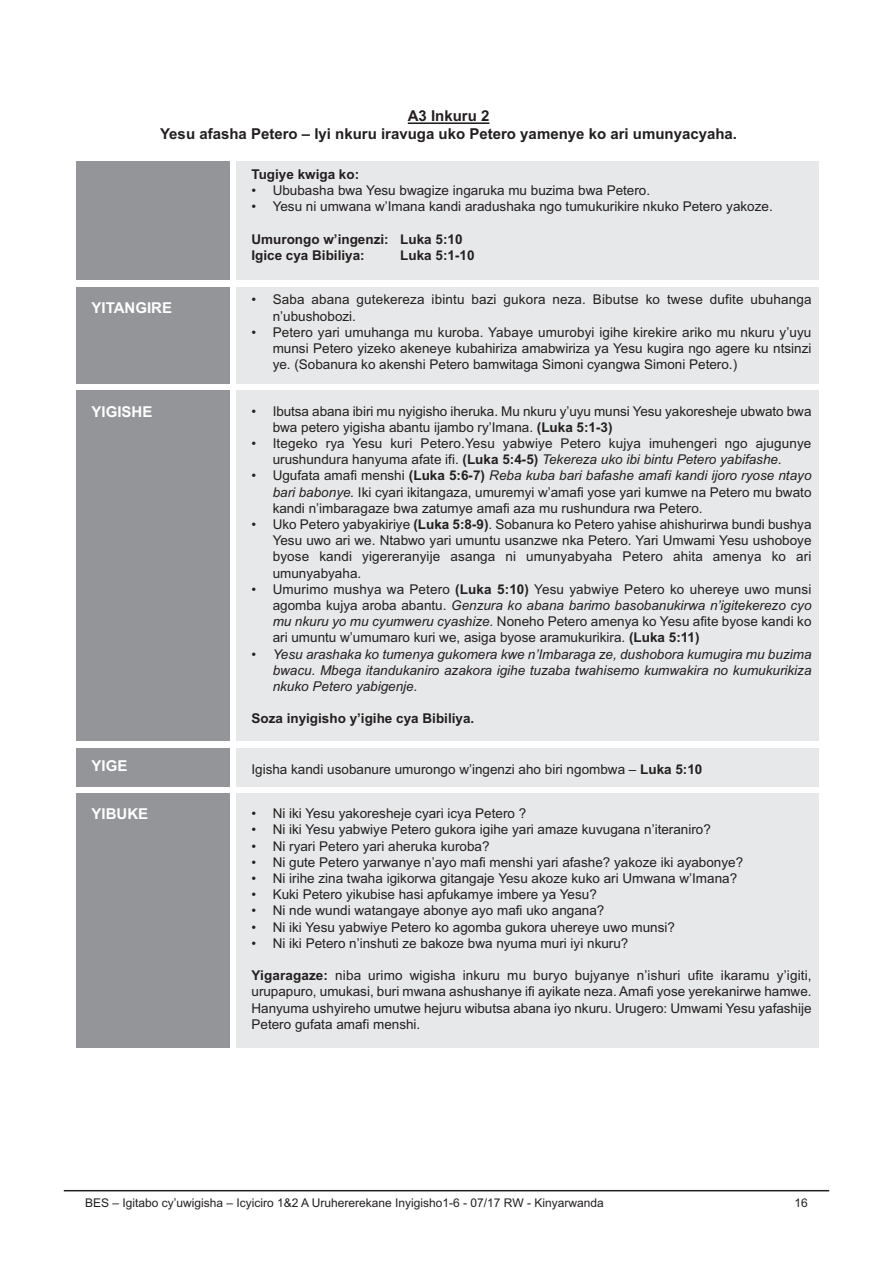
<style>
.page{position:relative;width:893px;height:1263px;background:#fff}
.page>*{position:absolute;margin:0;border:0;box-sizing:border-box;transform-origin:0 0}
.t1{font:700 15px/18px "Arial";color:#231f20;text-align:center}
.t2{font:700 15px "Arial";color:#fff}
.t3{font:13.5px/16.2px "Arial";color:#231f20;text-align:justify}
.t4{font:italic 13.5px/16.2px "Arial";color:#231f20;text-align:justify}
.t5{font:700 13.5px/16.2px "Arial";color:#231f20}
.t6{font:12px "Arial";color:#231f20}
.s1{font-weight:700}
.s2{font-style:italic}
.s3{font-style:normal}
</style>
<div class="page">
<hr style="left:408px;top:122px;width:81px;height:2px;background:#231f20">
<div style="left:77px;top:162px;width:153px;height:118px;background:#939598"></div>
<div style="left:236px;top:162px;width:583px;height:118px;background:#e7e8e9"></div>
<div style="left:77px;top:287px;width:153px;height:97px;background:#939598"></div>
<div style="left:236px;top:287px;width:583px;height:97px;background:#e7e8e9"></div>
<div style="left:77px;top:391px;width:153px;height:350px;background:#939598"></div>
<div style="left:236px;top:391px;width:583px;height:350px;background:#e7e8e9"></div>
<div style="left:77px;top:748px;width:153px;height:38px;background:#939598"></div>
<div style="left:236px;top:748px;width:583px;height:38px;background:#e7e8e9"></div>
<div style="left:77px;top:793px;width:153px;height:254px;background:#939598"></div>
<div style="left:236px;top:793px;width:583px;height:254px;background:#e7e8e9"></div>
<hr style="left:64px;top:1190px;width:765px;height:1px;background:#231f20">
<p class="t1" style="left:160px;top:107px;width:578px">A3 Inkuru 2<br>Yesu afasha Petero – Iyi nkuru iravuga uko Petero yamenye ko ari umunyacyaha.</p>
<p class="t5" style="left:251px;top:166px;width:109px">Tugiye kwiga ko:</p>
<p class="t3" style="left:251px;top:182px;width:400px">• Ububasha bwa Yesu bwagize ingaruka mu buzima bwa Petero.</p>
<p class="t3" style="left:251px;top:199px;width:523px">• Yesu ni umwana w’Imana kandi aradushaka ngo tumukurikire nkuko Petero yakoze.</p>
<p class="t5" style="left:251px;top:231px;width:213px">Umurongo w’ingenzi: Luka 5:10<br>Igice cya Bibiliya:</p>
<p class="t5" style="left:400px;top:247px;width:76px">Luka 5:1-10</p>
<p class="t2" style="left:92px;top:299px;width:82px">YITANGIRE</p>
<p class="t3" style="left:273px;top:292px;width:540px;text-indent:-21px">• Saba abana gutekereza ibintu bazi gukora neza. Bibutse ko twese dufite ubuhanga n’ubushobozi.</p>
<p class="t3" style="left:273px;top:324px;width:540px;text-indent:-21px">• Petero yari umuhanga mu kuroba. Yabaye umurobyi igihe kirekire ariko mu nkuru y’uyu munsi Petero yizeko akeneye kubahiriza amabwiriza ya Yesu kugira ngo agere ku ntsinzi ye. (Sobanura ko akenshi Petero bamwitaga Simoni cyangwa Simoni Petero.)</p>
<p class="t2" style="left:92px;top:403px;width:62px">YIGISHE</p>
<p class="t3" style="left:273px;top:403px;width:540px;text-indent:-21px">• Ibutsa abana ibiri mu nyigisho iheruka. Mu nkuru y’uyu munsi Yesu yakoresheje ubwato bwa bwa petero yigisha abantu ijambo ry’Imana. <span class="s1">(Luka 5:1-3)</span></p>
<p class="t3" style="left:273px;top:435px;width:540px;text-indent:-21px">• Itegeko rya Yesu kuri Petero.Yesu yabwiye Petero kujya imuhengeri ngo ajugunye urushundura hanyuma afate ifi. <span class="s1">(Luka 5:4-5)</span> <span class="s2">Tekereza uko ibi bintu Petero yabifashe.</span></p>
<p class="t3" style="left:273px;top:468px;width:540px;text-indent:-21px">• Ugufata amafi menshi <span class="s1">(Luka 5:6-7)</span> <span class="s2">Reba kuba bari bafashe amafi kandi ijoro ryose ntayo bari babonye.</span> Iki cyari ikitangaza, umuremyi w’amafi yose yari kumwe na Petero mu bwato kandi n’imbaragaze bwa zatumye amafi aza mu rushundura rwa Petero.</p>
<p class="t3" style="left:273px;top:516px;width:540px;text-indent:-21px">• Uko Petero yabyakiriye <span class="s1">(Luka 5:8-9)</span>. Sobanura ko Petero yahise ahishurirwa bundi bushya Yesu uwo ari we. Ntabwo yari umuntu usanzwe nka Petero. Yari Umwami Yesu ushoboye byose kandi yigereranyije asanga ni umunyabyaha Petero ahita amenya ko ari umunyabyaha.</p>
<p class="t3" style="left:273px;top:581px;width:540px;text-indent:-21px">• Umurimo mushya wa Petero <span class="s1">(Luka 5:10)</span> Yesu yabwiye Petero ko uhereye uwo munsi agomba kujya aroba abantu. <span class="s2">Genzura ko abana barimo basobanukirwa n’igitekerezo cyo mu nkuru yo mu cyumweru cyashize.</span> Noneho Petero amenya ko Yesu afite byose kandi ko ari umuntu w’umumaro kuri we, asiga byose aramukurikira. <span class="s1">(Luka 5:11)</span></p>
<p class="t4" style="left:273px;top:646px;width:540px;text-indent:-21px"><span class="s3">•</span> Yesu arashaka ko tumenya gukomera kwe n’Imbaraga ze, dushobora kumugira mu buzima bwacu. Mbega itandukaniro azakora igihe tuzaba twahisemo kumwakira no kumukurikiza nkuko Petero yabigenje.</p>
<p class="t5" style="left:251px;top:711px;width:224px">Soza inyigisho y’igihe cya Bibiliya.</p>
<p class="t2" style="left:92px;top:757px;width:37px">YIGE</p>
<p class="t3" style="left:251px;top:762px;width:453px">Igisha kandi usobanure umurongo w’ingenzi aho biri ngombwa – <span class="s1">Luka 5:10</span></p>
<p class="t2" style="left:92px;top:805px;width:58px">YIBUKE</p>
<p class="t3" style="left:251px;top:805px;width:276px">• Ni iki Yesu yakoresheje cyari icya Petero ?</p>
<p class="t3" style="left:251px;top:822px;width:461px">• Ni iki Yesu yabwiye Petero gukora igihe yari amaze kuvugana n’iteraniro?</p>
<p class="t3" style="left:251px;top:838px;width:240px">• Ni ryari Petero yari aheruka kuroba?</p>
<p class="t3" style="left:251px;top:854px;width:493px">• Ni gute Petero yarwanye n’ayo mafi menshi yari afashe? yakoze iki ayabonye?</p>
<p class="t3" style="left:251px;top:870px;width:487px">• Ni irihe zina twaha igikorwa gitangaje Yesu akoze kuko ari Umwana w’Imana?</p>
<p class="t3" style="left:251px;top:886px;width:347px">• Kuki Petero yikubise hasi apfukamye imbere ya Yesu?</p>
<p class="t3" style="left:251px;top:903px;width:355px">• Ni nde wundi watangaye abonye ayo mafi uko angana?</p>
<p class="t3" style="left:251px;top:919px;width:425px">• Ni iki Yesu yabwiye Petero ko agomba gukora uhereye uwo munsi?</p>
<p class="t3" style="left:251px;top:935px;width:378px">• Ni iki Petero n’inshuti ze bakoze bwa nyuma muri iyi nkuru?</p>
<p class="t3" style="left:251px;top:967px;width:562px"><span class="s1">Yigaragaze:</span> niba urimo wigisha inkuru mu buryo bujyanye n’ishuri ufite ikaramu y’igiti, urupapuro, umukasi, buri mwana ashushanye ifi ayikate neza. Amafi yose yerekanirwe hamwe.<br>Hanyuma ushyireho umutwe hejuru wibutsa abana iyo nkuru. Urugero: Umwami Yesu yafashije Petero gufata amafi menshi.</p>
<p class="t6" style="left:85px;top:1196px;width:520px">BES – Igitabo cy’uwigisha – Icyiciro 1&amp;2 A Uruhererekane Inyigisho1-6 - 07/17 RW - Kinyarwanda</p>
<p class="t6" style="left:795px;top:1196px;width:15px">16</p>
</div>
